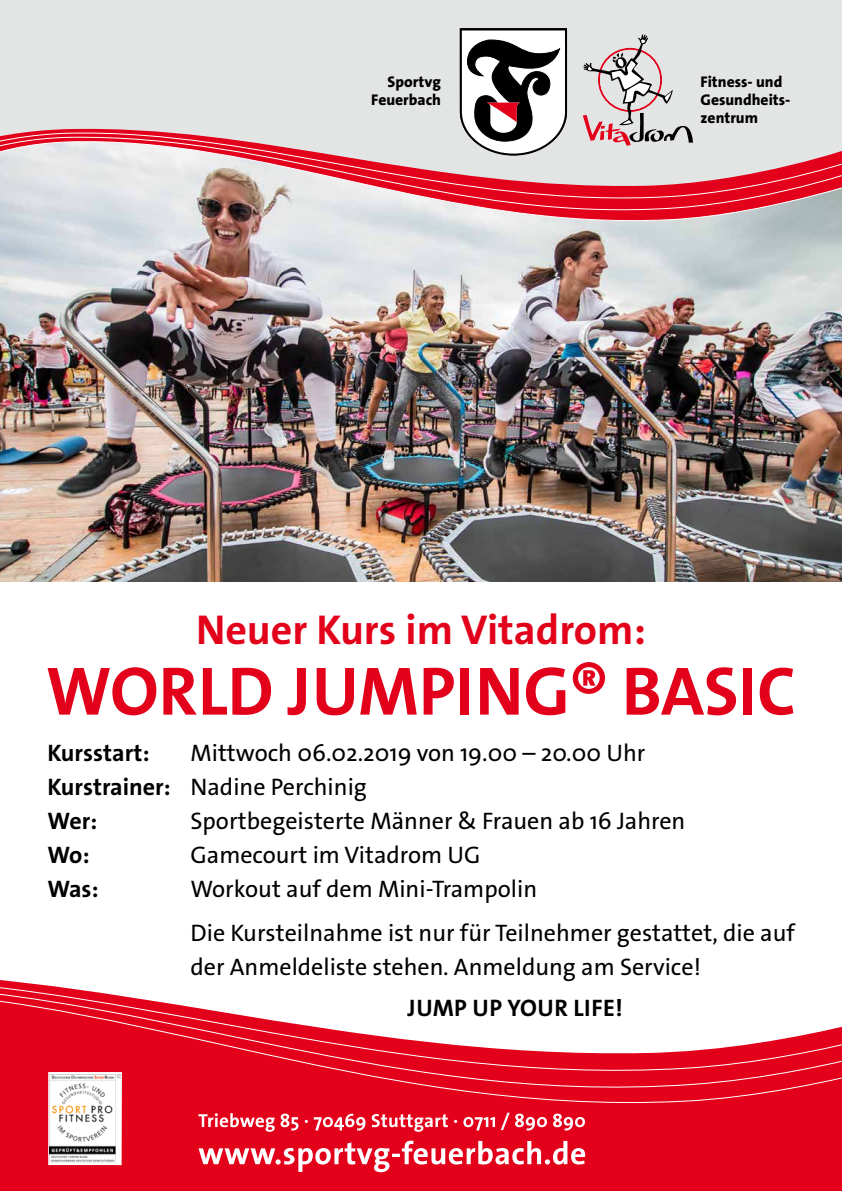
<style>
.page{position:relative;width:842px;height:1191px;background:#fff}
.page>*{position:absolute;margin:0;border:0;box-sizing:border-box;transform-origin:0 0}
.t1{font:700 69px "The Sans Os F";color:#e2001a}
.t2{font:700 42px "The Sans Os F";color:#e2001a}
.t3{font:24px/34px "The Sans Os F";color:#000}
.t4{font:700 24px "The Sans Os F";color:#000}
.t5{font:800 15.5px/18.1px "The Sans Os F";color:#000}
.s1{font-weight:700}
</style>
<div class="page">
<img style="left:0;top:225px;width:842px;height:356px">
<div style="left:0;top:0;width:842px;height:124px;background:#e3e4e4"></div>
<hr style="left:0;top:124px;width:842px;height:4px;background:#e3e4e4">
<svg style="left:0;top:128px;width:842px;height:5px;background:#e2c6c9"></svg>
<svg style="left:0;top:135px;width:842px;height:90px;background:#dea3aa"></svg>
<svg style="left:583px;top:34px;width:110px;height:112px;background:#cfc2c4"></svg>
<svg style="left:459px;top:27px;width:109px;height:130px"></svg>
<div style="left:0;top:1117px;width:842px;height:74px;background:#e2001a"></div>
<svg style="left:0;top:980px;width:842px;height:137px"></svg>
<svg style="left:198px;top:1140px;width:387px;height:32px"></svg>
<svg style="left:198px;top:1112px;width:387px;height:19px"></svg>
<svg style="left:48px;top:1072px;width:74px;height:93px"></svg>
<img style="left:50px;top:1074px;width:70px;height:88px">
<p class="t5" style="left:371px;top:73px;width:71px;text-align:right">Sportvg<br>Feuerbach</p>
<p class="t5" style="left:701px;top:73px;width:91px">Fitness- und<br>Gesundheits&shy;zentrum</p>
<h2 class="t2" style="left:196px;top:602px;width:451px">Neuer Kurs im Vitadrom:</h2>
<h1 class="t1" style="left:46px;top:647px;width:752px">WORLD JUMPING® BASIC</h1>
<p class="t4" style="left:47px;top:737px;width:104px">Kursstart:</p>
<p class="t3" style="left:47px;top:736px;width:599px;text-indent:143px">Mittwoch 06.02.2019 von 19.00 – 20.00 Uhr<br><span class="s1">Kurstrainer:</span> Nadine Perchinig<br><span class="s1">Wer:</span></p>
<p class="t3" style="left:190px;top:804px;width:496px">Sportbegeisterte Männer &amp; Frauen ab 16 Jahren</p>
<p class="t4" style="left:47px;top:839px;width:44px">Wo:</p>
<p class="t3" style="left:190px;top:838px;width:292px">Gamecourt im Vitadrom UG</p>
<p class="t4" style="left:47px;top:873px;width:53px">Was:</p>
<p class="t3" style="left:190px;top:867px;width:606px;line-height:44px">Workout auf dem Mini-Trampolin<br>Die Kursteilnahme ist nur für Teilnehmer gestattet, die auf</p>
<p class="t3" style="left:190px;top:950px;width:512px">der Anmeldeliste stehen. Anmeldung am Service!</p>
<p class="t4" style="left:407px;top:992px;width:217px">JUMP UP YOUR LIFE!</p>
</div>
